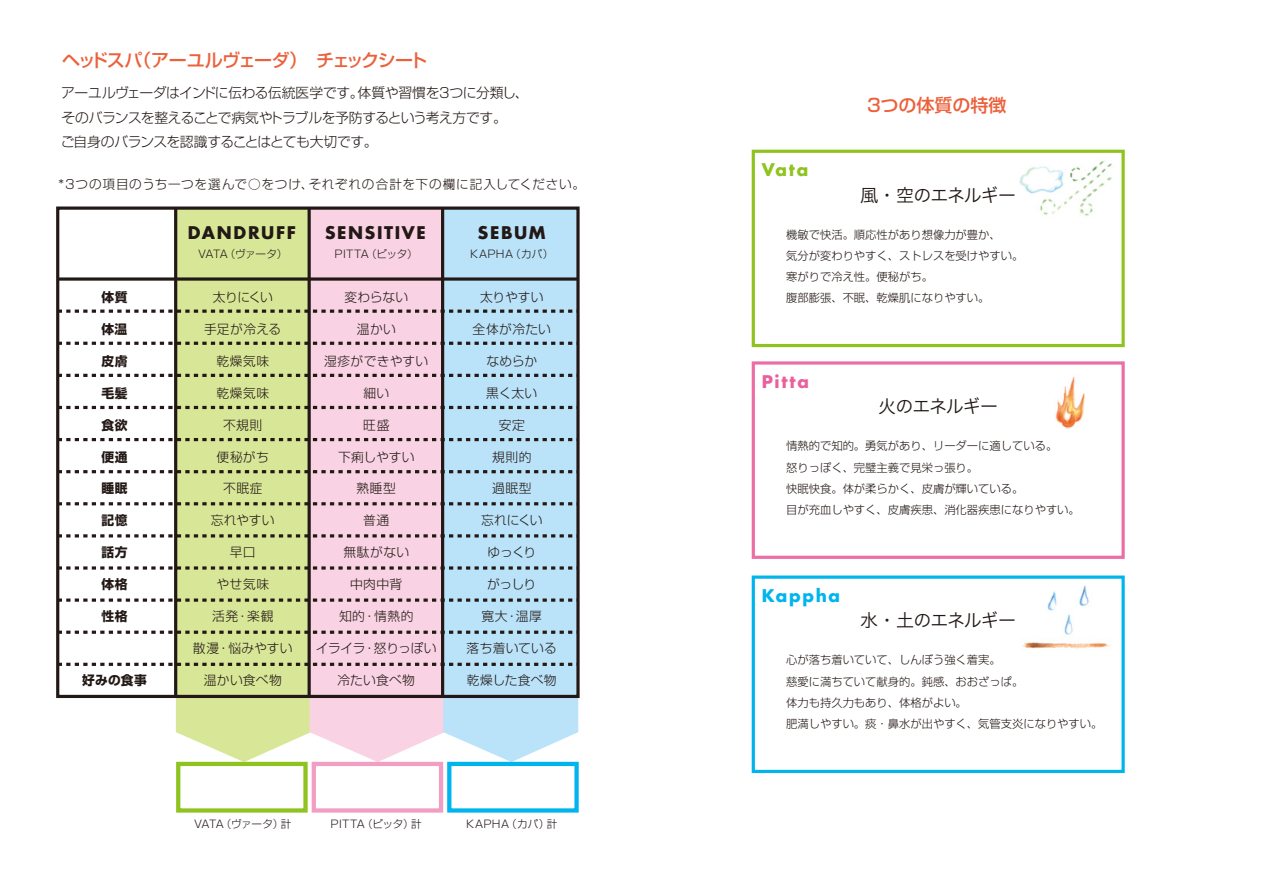
<style>
.page{position:relative;width:1263px;height:893px;background:#fff}
.page>*{position:absolute;margin:0;border:0;box-sizing:border-box;transform-origin:0 0}
.t1{font:18px "Hira Kaku Pro W3";letter-spacing:-.06em;color:#221815}
.t2{font:500 18px "Shin Go Pro";letter-spacing:-.075em;color:#eb613b}
.t3{font:500 18px "Shin Go Pro";color:#eb613b}
.t4{font:700 16.95px "Futura Std";letter-spacing:.1em;color:#221815}
.t5{font:700 16.95px "Futura Std";letter-spacing:.1em;color:#00b4ed}
.t6{font:700 16.95px "Futura Std";letter-spacing:.105em;color:#ea609e}
.t7{font:700 16.95px "Futura Std";color:#8fc31f}
.t8{font:300 13.8px/24.5px "Shin Go Pro";letter-spacing:-.035em;color:#221815}
.t9{font:300 12.75px "Shin Go Pro";letter-spacing:.02em;color:#221815}
.t10{font:700 12.75px "Shin Go Pro";letter-spacing:.035em;color:#221815}
.t11{font:300 12.75px "Shin Go Pro";letter-spacing:-.025em;color:#221815}
.t12{font:300 12.6px "Shin Go Pro";letter-spacing:.06em;color:#221815}
.t13{font:300 11.25px/21.3px "Shin Go Pro";color:#221815}
.t14{font:300 10.65px "Shin Go Pro";letter-spacing:.005em;color:#221815}
.t15{font:300 10.65px "Shin Go Pro";letter-spacing:-.045em;color:#221815}
</style>
<div class="page">
<div style="left:176px;top:210px;width:134px;height:552px;background:#d8e698"></div>
<div style="left:310px;top:210px;width:133px;height:552px;background:#f9d3e3"></div>
<div style="left:443px;top:210px;width:135px;height:552px;background:#bae3f9"></div>
<div style="left:56px;top:206px;width:524px;height:492px;border:3px solid #221815"></div>
<svg style="left:58px;top:277px;width:520px;height:4px;background:#47403c"></svg>
<svg style="left:58px;top:310px;width:520px;height:3px;background:#88867f"></svg>
<svg style="left:58px;top:342px;width:520px;height:3px;background:#85827c"></svg>
<svg style="left:58px;top:374px;width:520px;height:3px;background:#817f78"></svg>
<svg style="left:58px;top:406px;width:520px;height:3px;background:#807e77"></svg>
<svg style="left:58px;top:438px;width:520px;height:3px;background:#807e77"></svg>
<svg style="left:58px;top:470px;width:520px;height:3px;background:#83817a"></svg>
<svg style="left:58px;top:502px;width:520px;height:3px;background:#87847e"></svg>
<svg style="left:58px;top:534px;width:520px;height:3px;background:#8a8881"></svg>
<svg style="left:58px;top:566px;width:520px;height:4px;background:#93928b"></svg>
<svg style="left:58px;top:598px;width:520px;height:4px;background:#94928b"></svg>
<svg style="left:58px;top:631px;width:520px;height:3px;background:#86847d"></svg>
<svg style="left:58px;top:663px;width:520px;height:3px;background:#83807a"></svg>
<hr style="left:174px;top:208px;width:3px;height:488px;background:#221815">
<hr style="left:308px;top:208px;width:3px;height:488px;background:#221815">
<hr style="left:441px;top:208px;width:3px;height:488px;background:#221815">
<div style="left:176px;top:762px;width:132px;height:51px;border:4px solid #8fc31f"></div>
<div style="left:312px;top:762px;width:131px;height:51px;border:4px solid #f19ec2"></div>
<div style="left:447px;top:762px;width:132px;height:51px;border:4px solid #00b4ed"></div>
<div style="left:752px;top:361px;width:373px;height:198px;border:3px solid #eb6ea5"></div>
<img style="left:1055px;top:376px;width:30px;height:53px">
<div style="left:752px;top:575px;width:373px;height:198px;border:3px solid #00b4ed"></div>
<img style="left:1022px;top:585px;width:88px;height:64px">
<img style="left:1019px;top:160px;width:93px;height:56px">
<div style="left:752px;top:150px;width:373px;height:197px;border:3px solid #8fc31f"></div>
<h1 class="t2" style="left:62px;top:45px;width:367px">ヘッドスパ（アーユルヴェーダ）　チェックシート</h1>
<p class="t8" style="left:61px;top:79px;width:469px">アーユルヴェーダはインドに伝わる伝統医学です。体質や習慣を3つに分類し、そのバランスを整えることで病気やトラブルを予防するという考え方です。<br>ご自身のバランスを認識することはとても大切です。</p>
<p class="t12" style="left:59px;top:174px;width:528px">*3つの項目のうち一つを選んで○をつけ、それぞれの合計を下の欄に記入してください。</p>
<h2 class="t4" style="left:188px;top:221px;width:109px">DANDRUFF</h2>
<h2 class="t4" style="left:325px;top:221px;width:102px">SENSITIVE</h2>
<h2 class="t4" style="left:478px;top:221px;width:69px">SEBUM</h2>
<p class="t15" style="left:198px;top:245px;width:91px">VATA（ヴァータ）</p>
<p class="t14" style="left:335px;top:245px;width:85px">PITTA（ピッタ）</p>
<p class="t14" style="left:470px;top:245px;width:85px">KAPHA（カパ）</p>
<p class="t10" style="left:101px;top:287px;width:28px">体質</p>
<p class="t9" style="left:213px;top:287px;width:62px">太りにくい</p>
<p class="t9" style="left:344px;top:287px;width:65px">変わらない</p>
<p class="t9" style="left:480px;top:287px;width:65px">太りやすい</p>
<p class="t10" style="left:102px;top:319px;width:27px">体温</p>
<p class="t9" style="left:204px;top:319px;width:78px">手足が冷える</p>
<p class="t9" style="left:357px;top:319px;width:41px">温かい</p>
<p class="t9" style="left:473px;top:319px;width:80px">全体が冷たい</p>
<p class="t10" style="left:102px;top:351px;width:27px">皮膚</p>
<p class="t9" style="left:216px;top:351px;width:54px">乾燥気味</p>
<p class="t9" style="left:324px;top:351px;width:106px">湿疹ができやすい</p>
<p class="t9" style="left:486px;top:351px;width:52px">なめらか</p>
<p class="t10" style="left:101px;top:383px;width:28px">毛髪</p>
<p class="t9" style="left:216px;top:382px;width:54px">乾燥気味</p>
<p class="t9" style="left:363px;top:382px;width:27px">細い</p>
<p class="t9" style="left:486px;top:382px;width:52px">黒く太い</p>
<p class="t10" style="left:102px;top:415px;width:27px">食欲</p>
<p class="t9" style="left:223px;top:414px;width:41px">不規則</p>
<p class="t9" style="left:363px;top:414px;width:28px">旺盛</p>
<p class="t9" style="left:499px;top:414px;width:27px">安定</p>
<p class="t10" style="left:101px;top:447px;width:28px">便通</p>
<p class="t9" style="left:217px;top:446px;width:54px">便秘がち</p>
<p class="t9" style="left:338px;top:446px;width:78px">下痢しやすい</p>
<p class="t9" style="left:492px;top:446px;width:41px">規則的</p>
<p class="t10" style="left:102px;top:478px;width:27px">睡眠</p>
<p class="t9" style="left:223px;top:478px;width:41px">不眠症</p>
<p class="t9" style="left:357px;top:478px;width:41px">熟睡型</p>
<p class="t9" style="left:492px;top:478px;width:41px">過眠型</p>
<p class="t10" style="left:102px;top:510px;width:27px">記憶</p>
<p class="t9" style="left:211px;top:510px;width:65px">忘れやすい</p>
<p class="t9" style="left:363px;top:510px;width:28px">普通</p>
<p class="t9" style="left:481px;top:510px;width:63px">忘れにくい</p>
<p class="t10" style="left:101px;top:542px;width:27px">話方</p>
<p class="t9" style="left:230px;top:542px;width:27px">早口</p>
<p class="t9" style="left:343px;top:542px;width:67px">無駄がない</p>
<p class="t9" style="left:487px;top:542px;width:50px">ゆっくり</p>
<p class="t10" style="left:101px;top:574px;width:28px">体格</p>
<p class="t9" style="left:216px;top:574px;width:54px">やせ気味</p>
<p class="t9" style="left:350px;top:574px;width:54px">中肉中背</p>
<p class="t9" style="left:487px;top:574px;width:51px">がっしり</p>
<p class="t10" style="left:102px;top:606px;width:27px">性格</p>
<p class="t9" style="left:212px;top:606px;width:63px">活発・楽観</p>
<p class="t9" style="left:339px;top:606px;width:76px">知的・情熱的</p>
<p class="t9" style="left:481px;top:606px;width:62px">寛大・温厚</p>
<p class="t9" style="left:193px;top:638px;width:101px">散漫・悩みやすい</p>
<p class="t11" style="left:316px;top:638px;width:122px">イライラ・怒りっぽい</p>
<p class="t9" style="left:466px;top:638px;width:92px">落ち着いている</p>
<p class="t10" style="left:82px;top:670px;width:66px">好みの食事</p>
<p class="t9" style="left:204px;top:669px;width:80px">温かい食べ物</p>
<p class="t9" style="left:337px;top:669px;width:79px">冷たい食べ物</p>
<p class="t9" style="left:467px;top:669px;width:91px">乾燥した食べ物</p>
<p class="t15" style="left:194px;top:815px;width:99px">VATA（ヴァータ）計</p>
<p class="t14" style="left:331px;top:815px;width:93px">PITTA（ピッタ）計</p>
<p class="t14" style="left:466px;top:815px;width:93px">KAPHA（カパ）計</p>
<h2 class="t7" style="left:762px;top:158px;width:48px">Vata</h2>
<h1 class="t3" style="left:867px;top:90px;width:141px">3つの体質の特徴</h1>
<h1 class="t1" style="left:860px;top:179px;width:158px">風・空のエネルギー</h1>
<p class="t13" style="left:786px;top:222px;width:239px">機敏で快活。順応性があり想像力が豊か、<br>気分が変わりやすく、ストレスを受けやすい。寒がりで冷え性。便秘がち。<br>腹部膨張、不眠、乾燥肌になりやすい。</p>
<h2 class="t6" style="left:762px;top:370px;width:49px">Pitta</h2>
<h1 class="t1" style="left:878px;top:390px;width:122px">火のエネルギー</h1>
<p class="t13" style="left:786px;top:434px;width:295px">情熱的で知的。勇気があり、リーダーに適している。<br>怒りっぽく、完璧主義で見栄っ張り。<br>快眠快食。体が柔らかく、皮膚が輝いている。<br>目が充血しやすく、皮膚疾患、消化器疾患になりやすい。</p>
<h2 class="t5" style="left:762px;top:584px;width:80px">Kappha</h2>
<h1 class="t1" style="left:860px;top:605px;width:158px">水・土のエネルギー</h1>
<p class="t13" style="left:786px;top:648px;width:318px">心が落ち着いていて、しんぼう強く着実。<br>慈愛に満ちていて献身的。鈍感、おおざっぱ。<br>体力も持久力もあり、体格がよい。<br>肥満しやすい。痰・鼻水が出やすく、気管支炎になりやすい。</p>
</div>
